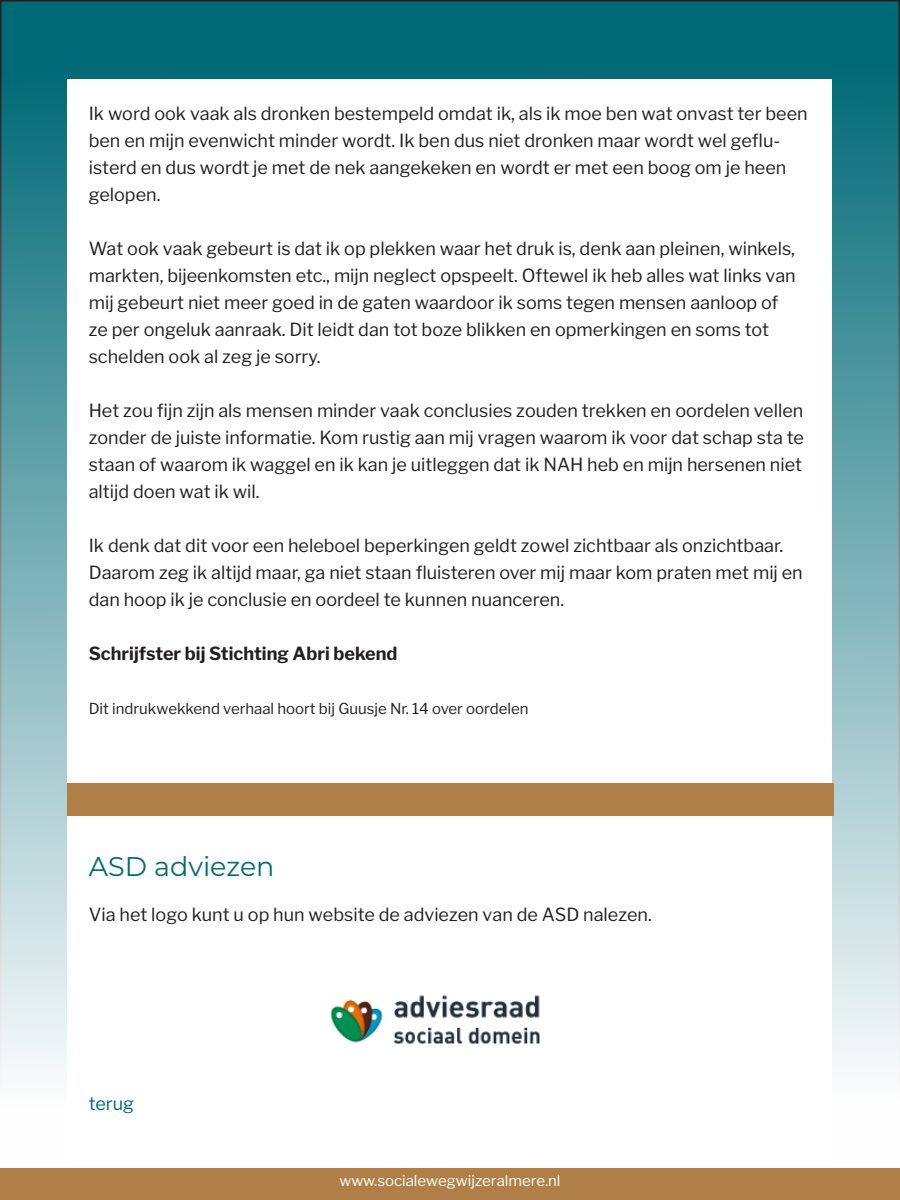
<style>
.page{position:relative;width:900px;height:1200px;background:#fff}
.page>*{position:absolute;margin:0;border:0;box-sizing:border-box;transform-origin:0 0}
.kopjes{font:27px "Montserrat";color:#006a77}
.t1{font:18px/27px "Libre Franklin";color:#231f20}
.t2{font:700 18px "Libre Franklin";color:#231f20}
.t3{font:18px "Libre Franklin";color:#006a77}
.t4{font:15px "Libre Franklin";color:#231f20}
.t5{font:15px "Libre Franklin";color:#fff}
</style>
<div class="page">
<div style="left:1px;top:1px;width:898px;height:1198px;background:linear-gradient(to bottom,#006572,#fff)"></div>
<div style="left:0;top:1168px;width:900px;height:32px;background:#b07f48"></div>
<div style="left:68px;top:80px;width:764px;height:1088px;background:#fff"></div>
<img style="left:331px;top:995px;width:209px;height:49px">
<div style="left:68px;top:783px;width:766px;height:33px;background:#b07f48"></div>
<p class="t1" style="left:89px;top:100px;width:720px">Ik word ook vaak als dronken bestempeld omdat ik, als ik moe ben wat onvast ter been ben en mijn evenwicht minder wordt. Ik ben dus niet dronken maar wordt wel geflu&shy;isterd en dus wordt je met de nek aangekeken en wordt er met een boog om je heen gelopen.</p>
<p class="t1" style="left:89px;top:235px;width:709px">Wat ook vaak gebeurt is dat ik op plekken waar het druk is, denk aan pleinen, winkels, markten, bijeenkomsten etc., mijn neglect opspeelt. Oftewel ik heb alles wat links van mij gebeurt niet meer goed in de gaten waardoor ik soms tegen mensen aanloop of ze per ongeluk aanraak. Dit leidt dan tot boze blikken en opmerkingen en soms tot schelden ook al zeg je sorry.</p>
<p class="t1" style="left:89px;top:397px;width:717px;text-align:justify">Het zou fijn zijn als mensen minder vaak conclusies zouden trekken en oordelen vellen zonder de juiste informatie. Kom rustig aan mij vragen waarom ik voor dat schap sta te staan of waarom ik waggel en ik kan je uitleggen dat ik NAH heb en mijn hersenen niet altijd doen wat ik wil.</p>
<p class="t1" style="left:89px;top:532px;width:696px">Ik denk dat dit voor een heleboel beperkingen geldt zowel zichtbaar als onzichtbaar.</p>
<p class="t1" style="left:89px;top:559px;width:716px">Daarom zeg ik altijd maar, ga niet staan fluisteren over mij maar kom praten met mij en dan hoop ik je conclusie en oordeel te kunnen nuanceren.</p>
<p class="t2" style="left:89px;top:643px;width:310px">Schrijfster bij Stichting Abri bekend</p>
<p class="t4" style="left:89px;top:700px;width:441px">Dit indrukwekkend verhaal hoort bij Guusje Nr. 14 over oordelen</p>
<p class="kopjes" style="left:89px;top:848px;width:187px">ASD adviezen</p>
<p class="t1" style="left:89px;top:901px;width:565px">Via het logo kunt u op hun website de adviezen van de ASD nalezen.</p>
<p class="t3" style="left:89px;top:1093px;width:47px">terug</p>
<p class="t5" style="left:339px;top:1171px;width:223px">www.socialewegwijzeralmere.nl</p>
</div>
